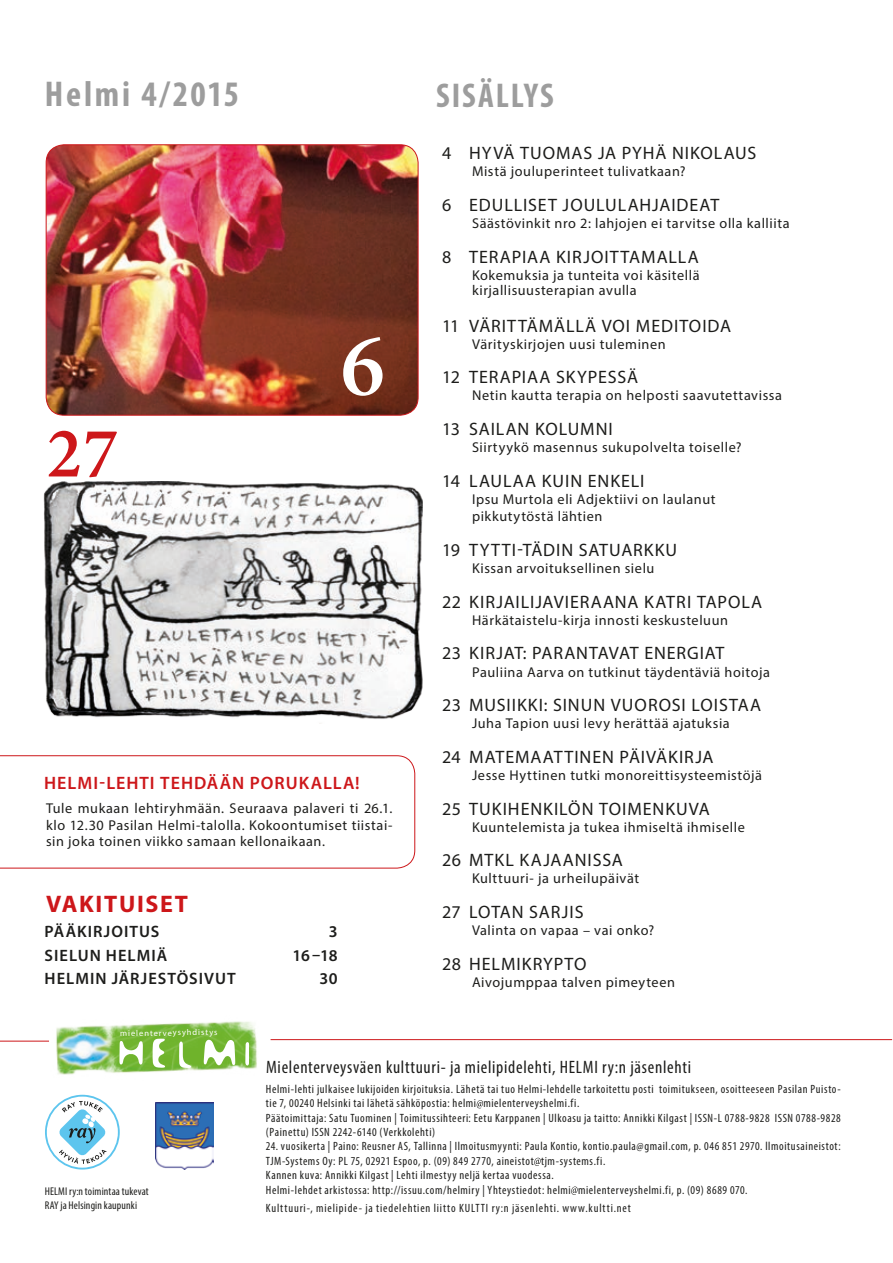
<style>
.page{position:relative;width:893px;height:1263px;background:#fff}
.page>*{position:absolute;margin:0;border:0;box-sizing:border-box;transform-origin:0 0}
.t1{font:600 90px "Minion Pro";color:#fff}
.t2{font:600 72px "Minion Pro";color:#cd171a}
.t3{font:700 condensed 36px "Myriad Pro";letter-spacing:.07em;color:#9d9d9d}
.t4{font:700 condensed 34.5px "Myriad Pro";letter-spacing:.055em;color:#9d9d9d}
.t5{font:700 24px "Myriad Pro";letter-spacing:.07em;color:#cd171a}
.t6{font:18px "Myriad Pro";letter-spacing:.055em;color:#1d1d1b}
.t7{font:condensed 18px "Myriad Pro";letter-spacing:.04em;color:#1d1d1b}
.t8{font:600 18px "Myriad Pro";letter-spacing:.06em;color:#cd171a}
.t9{font:600 16.5px "Myriad Pro";letter-spacing:.06em;color:#1d1d1b}
.t10{font:14.25px/16.5px "Myriad Pro";letter-spacing:.04em;color:#1d1d1b}
.t11{font:condensed 12px/14.4px "Myriad Pro";letter-spacing:.05em;color:#1d1d1b}
.t12{font:condensed 12px "Myriad Pro";letter-spacing:.07em;color:#1d1d1b}
.t13{font:condensed 11.25px/13.5px "Myriad Pro";letter-spacing:.015em;color:#1d1d1b}
.t14{font:8.4px "Myriad Pro";color:#fff}
</style>
<div class="page">
<img style="left:42px;top:1021px;width:230px;height:54px">
<svg style="left:204px;top:1039px;width:31px;height:27px"></svg>
<svg style="left:119px;top:1041px;width:24px;height:24px"></svg>
<svg style="left:152px;top:1038px;width:13px;height:30px"></svg>
<svg style="left:179px;top:1041px;width:13px;height:27px"></svg>
<svg style="left:245px;top:1042px;width:4px;height:24px"></svg>
<svg style="left:43px;top:1093px;width:79px;height:78px"></svg>
<svg style="left:45px;top:1095px;width:75px;height:74px"></svg>
<div style="left:47px;top:1096px;width:71px;height:72px;background:#fff;border-radius:50%"></div>
<svg style="left:56px;top:1101px;width:53px;height:63px"></svg>
<svg style="left:0;top:755px;width:415px;height:113px"></svg>
<img style="left:46px;top:145px;width:372px;height:270px">
<div style="left:46px;top:144px;width:372px;height:272px;border:1px solid #cd171a;border-radius:18px"></div>
<img style="left:43px;top:482px;width:380px;height:237px">
<hr style="left:271px;top:1039px;width:621px;height:1px;background:#cd171a">
<img style="left:156px;top:1102px;width:57px;height:67px">
<hr style="left:0;top:1041px;width:49px;height:1px;background:#cd171a">
<svg style="left:477px;top:1100px;width:6px;height:8px"></svg>
<svg style="left:534px;top:1158px;width:7px;height:8px"></svg>
<svg style="left:571px;top:1186px;width:7px;height:9px"></svg>
<h3 class="t3" style="left:45px;top:72px;width:196px">HELMI 4/2015</h3>
<h3 class="t4" style="left:436px;top:74px;width:119px">SISÄLLYS</h3>
<h2 class="t2" style="left:46px;top:404px;width:73px">27</h2>
<h1 class="t1" style="left:340px;top:304px;width:46px">6</h1>
<p class="t8" style="left:44px;top:772px;width:219px">HELMI-LEHTI TEHDÄÄN PORUK</p>
<p class="t8" style="left:311px;top:772px;width:51px">ALLA!</p>
<p class="t10" style="left:46px;top:800px;width:348px;text-align:justify">Tule mukaan lehtiryhmään. Seuraava palaveri ti 26.1. klo 12.30 Pasilan Helmi-talolla. Kokoontumiset tiistai&shy;sin joka toinen viikko samaan kellonaikaan.</p>
<h3 class="t5" style="left:46px;top:888px;width:143px">VAKITUISET</h3>
<p class="t9" style="left:45px;top:921px;width:116px">PÄÄKIRJOITUS</p>
<p class="t9" style="left:329px;top:921px;width:10px">3</p>
<p class="t9" style="left:45px;top:944px;width:122px">SIELUN HELMIÄ</p>
<p class="t9" style="left:292px;top:944px;width:47px">16–18</p>
<p class="t9" style="left:45px;top:968px;width:12px">HELM</p>
<p class="t9" style="left:90px;top:968px;width:32px">IN JÄRJ</p>
<p class="t9" style="left:148px;top:968px;width:75px">ESTÖSIVUT</p>
<p class="t9" style="left:319px;top:968px;width:20px">30</p>
<p class="t14" style="left:120px;top:1028px;width:100px;rotate:-1deg">mielenterveysyhdistys</p>
<p class="t6" style="left:442px;top:142px;width:316px">4 Hyvä tuomas ja pyhä nikolaus</p>
<p class="t10" style="left:472px;top:163px;width:215px">Mistä jouluperinteet tulivatkaan?</p>
<p class="t6" style="left:442px;top:194px;width:279px">6 Edulliset Joululahjaideat</p>
<p class="t10" style="left:472px;top:215px;width:319px">Säästövinkit nro 2: lahjojen ei tarvitse olla kalliita</p>
<p class="t6" style="left:442px;top:245px;width:258px">8 Terapiaa kirjoittamalla</p>
<p class="t10" style="left:472px;top:267px;width:229px;line-height:15px">Kokemuksia ja tunteita voi käsitellä kirjallisuusterapian avulla</p>
<p class="t6" style="left:442px;top:314px;width:290px">11 Värittämällä voi meditoida</p>
<p class="t10" style="left:472px;top:336px;width:195px">Värityskirjojen uusi tuleminen</p>
<p class="t6" style="left:442px;top:366px;width:197px">12 Terapiaa Skypessä</p>
<p class="t10" style="left:472px;top:387px;width:312px">N etin kautta terapia on helposti saavutettavissa</p>
<p class="t6" style="left:442px;top:418px;width:172px">13 Sailan kolumni</p>
<p class="t10" style="left:472px;top:439px;width:271px">Siirtyykö masennus sukupolvelta toiselle?</p>
<p class="t6" style="left:442px;top:470px;width:204px">14 laulaa kuin enkeli</p>
<p class="t10" style="left:472px;top:490px;width:245px;line-height:17.1px">Ipsu Murtola eli Adjektiivi on laulanut pikkutytöstä lähtien</p>
<p class="t6" style="left:442px;top:539px;width:236px">19 Tytti-tädin satuarkku</p>
<p class="t10" style="left:472px;top:560px;width:184px">Kissan arvoituksellinen sielu</p>
<p class="t6" style="left:442px;top:590px;width:322px">22 Kirjailijavieraana Katri Tapola</p>
<p class="t10" style="left:472px;top:612px;width:257px">Härkätaistelu-kirja innosti keskusteluun</p>
<p class="t6" style="left:442px;top:642px;width:284px">23 Kirjat: Parantavat energiat</p>
<p class="t10" style="left:472px;top:663px;width:299px">Pauliina Aarva on tutkinut täydentäviä hoitoja</p>
<p class="t6" style="left:442px;top:694px;width:320px">23 Musiikki: Sinun vuorosi loistaa</p>
<p class="t10" style="left:472px;top:715px;width:259px">Juha Tapion uusi levy herättää ajatuksia</p>
<p class="t6" style="left:442px;top:745px;width:273px">24 Matemaattinen päiväkirja</p>
<p class="t10" style="left:472px;top:767px;width:291px">Jesse Hyttinen tutki monoreittisysteemistöjä</p>
<p class="t6" style="left:442px;top:797px;width:269px">25 Tukihenkilön toimenkuva</p>
<p class="t10" style="left:472px;top:819px;width:274px">Kuuntelemista ja tukea ihmiseltä ihmiselle</p>
<p class="t6" style="left:442px;top:849px;width:35px">26 MTKL</p>
<p class="t6" style="left:520px;top:849px;width:105px">Kajaanissa</p>
<p class="t10" style="left:472px;top:870px;width:169px">Kulttuuri- ja urheilupäivät</p>
<p class="t6" style="left:442px;top:901px;width:143px">27 Lotan sarjis</p>
<p class="t10" style="left:472px;top:922px;width:184px">Valinta on vapaa – vai onko?</p>
<p class="t6" style="left:442px;top:952px;width:146px">28 Helmikrypto</p>
<p class="t10" style="left:472px;top:974px;width:205px">Aivojumppaa talven pimeyteen</p>
<p class="t13" style="left:45px;top:1185px;width:106px">HELMI ry:n toimintaa tukevat<br>RAY ja Helsingin kaupunki</p>
<p class="t7" style="left:266px;top:1056px;width:426px">Mielenterveysväen kulttuuri- ja mielipidelehti, HELMI ry:n jäsenlehti</p>
<p class="t11" style="left:266px;top:1081px;width:576px">Helmi-lehti julkaisee lukijoiden kirjoituksia. Lähetä tai tuo Helmi-lehdelle tarkoitettu posti toimitukseen, osoitteeseen Pasilan Puisto&shy;tie 7, 00240 Helsinki tai lähetä sähköpostia: helmi mielenterveyshelmi.fi.<br>Päätoimittaja: Satu Tuominen | Toimitussihteeri: Eetu Karppanen | Ulkoasu ja taitto: Annikki Kilgast | ISSN-L 0788-9828 ISSN 0788-9828 (Painettu) ISSN 2242-6140 (Verkkolehti)</p>
<p class="t11" style="left:266px;top:1139px;width:576px">24. vuosikerta | Paino: Reusner AS, Tallinna | Ilmoitusmyynti: Paula Kontio, kontio.paula@gmail.com, p. 046 851 2970. llmoitusaineistot:<br>TJM-Systems Oy: PL 75, 02921 Espoo, p. (09) 849 2770, aineistot tjm-systems.fi.<br>Kannen kuva: Annikki Kilgast | Lehti ilmestyy neljä kertaa vuodessa.<br>Helmi-lehdet arkistossa: http://issuu.com/helmiry | Yhteystiedot: helmi mielenterveyshelmi.fi, p. (09) 8689 070.</p>
<p class="t12" style="left:266px;top:1200px;width:366px">Kulttuuri-, mielipide- ja tiedelehtien liitto KULTTI ry:n jäsenlehti. www.kultti.net</p>
</div>
